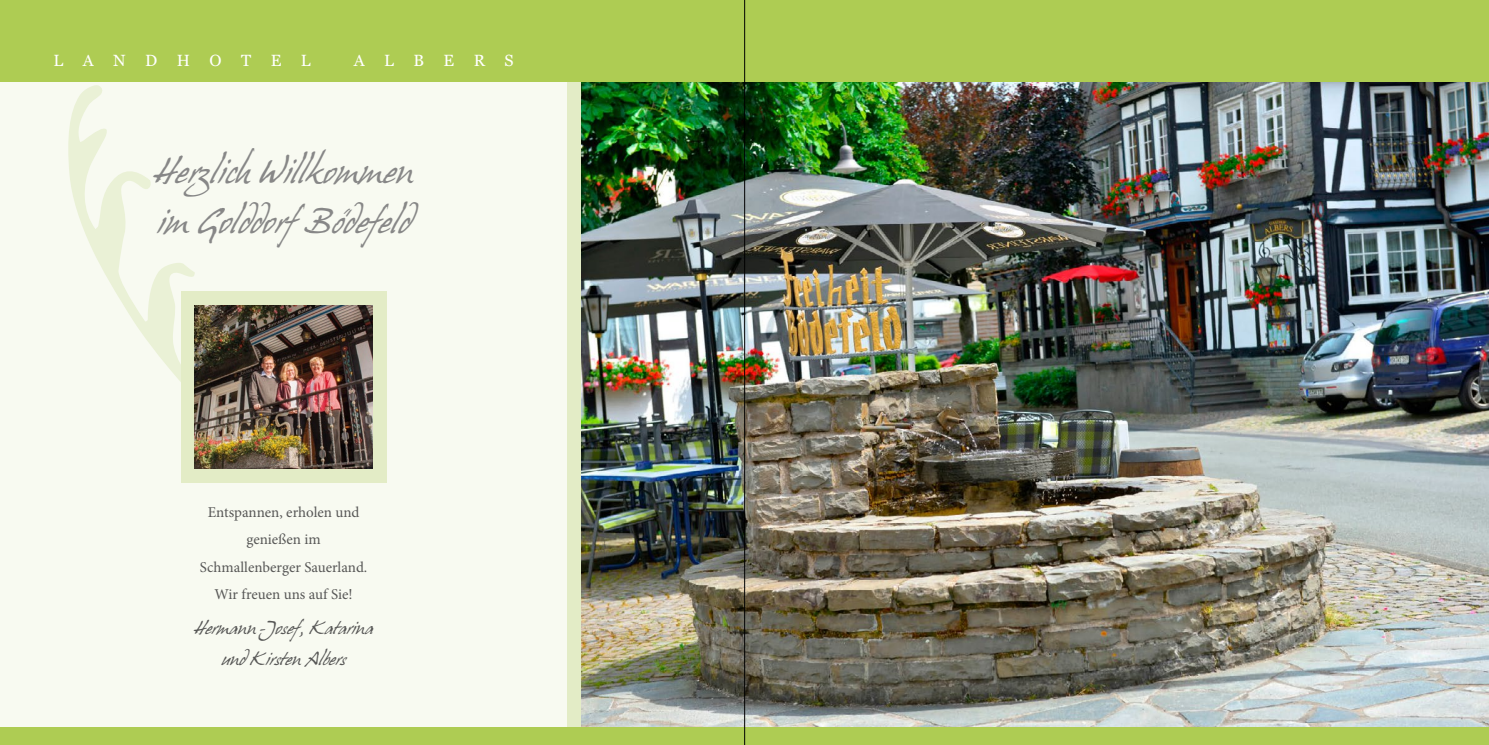
<style>
.page{position:relative;width:1489px;height:745px;background:#fff}
.page>*{position:absolute;margin:0;border:0;box-sizing:border-box;transform-origin:0 0}
.t1{font:31.25px/50px "Hans Hand";color:#878787}
.t2{font:16.25px/31.2px "Hans Hand";color:#575756;text-align:center}
.t3{font:16.25px "Georgia";letter-spacing:1.2em;color:#fff}
.t4{font:15px/27.5px "Minion Pro";color:#575756;text-align:center}
</style>
<div class="page">
<div style="left:0;top:71px;width:1488px;height:673px;background:#f8faf1"></div>
<div style="left:567px;top:81px;width:14px;height:645px;background:#e3ecc6"></div>
<img style="left:581px;top:81px;width:907px;height:645px">
<div style="left:0;top:0;width:1488px;height:81px;background:#aecc53"></div>
<div style="left:0;top:726px;width:1488px;height:18px;background:#aecc53"></div>
<div style="left:181px;top:291px;width:205px;height:191px;background:#e3ecc6"></div>
<img style="left:195px;top:444px;width:177px;height:24px">
<hr style="left:744px;top:0;width:1px;height:744px;background:#000">
<svg style="left:0;top:81px;width:374px;height:363px"></svg>
<p class="t3" style="left:53px;top:51px;width:259px">LANDHOTEL</p>
<p class="t3" style="left:354px;top:51px;width:161px">ALBERS</p>
<h1 class="t1" style="left:154px;top:147px;width:261px">Herzlich Willkommen im GolddorfBödefeld</h1>
<p class="t4" style="left:200px;top:498px;width:169px">Entspannen, erholen und genießen im<br>Schmallenberger Sauerland.<br>Wir freuen uns auf Sie!</p>
<p class="t2" style="left:194px;top:612px;width:181px">Hermann -Josef, Katarina und Kirsten Albers</p>
</div>
